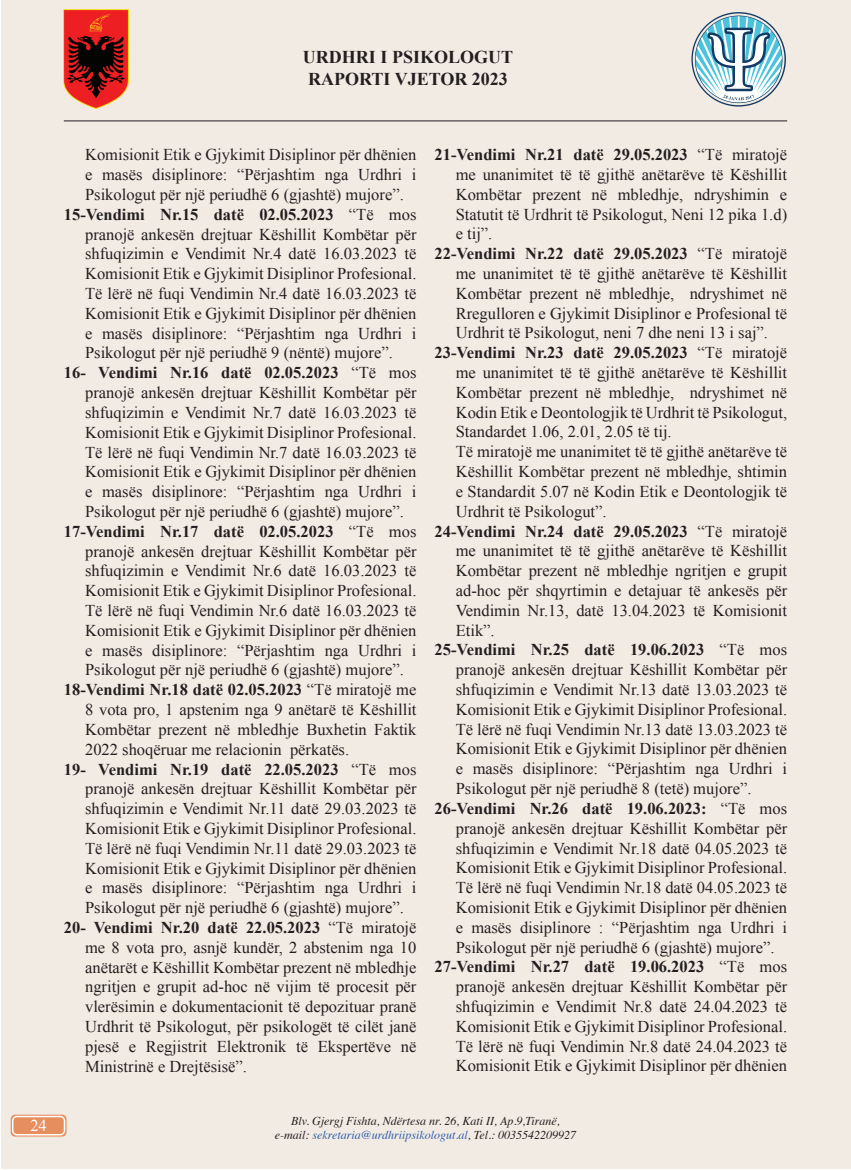
<style>
.page{position:relative;width:851px;height:1170px;background:#fff}
.page>*{position:absolute;margin:0;border:0;box-sizing:border-box;transform-origin:0 0}
.t1{font:700 18px/21.6px "Times New Roman";color:#231f20}
.t2{font:16.5px "Times New Roman";color:#231f20}
.t3{font:700 16.5px "Times New Roman";color:#231f20}
.t4{font:16.5px "Times New Roman";color:#fff}
.t5{font:italic 12px/14.4px "Times";color:#231f20;text-align:center}
.s1{font-weight:400}
.s2{color:#325eab}
</style>
<div class="page">
<div style="left:1px;top:1px;width:849px;height:1168px;background:#f1ebe3"></div>
<svg style="left:691px;top:12px;width:94px;height:95px"></svg>
<img style="left:64px;top:10px;width:65px;height:99px">
<hr style="left:64px;top:120px;width:723px;height:1px;background:#231f20">
<svg style="left:11px;top:1114px;width:55px;height:22px"></svg>
<div style="left:13px;top:1116px;width:51px;height:18px;background:#e78e5f;border-radius:4px"></div>
<div style="left:12px;top:1115px;width:53px;height:20px;border:2px solid #fff;border-radius:4px"></div>
<p class="t1" style="left:303px;top:46px;width:212px">URDHRI I PSIKOLOGUT<br>RAPORTI VJETOR 2023</p>
<p class="t4" style="left:30px;top:1114px;width:18px">24</p>
<p class="t2" style="left:85px;top:144px;width:333px">Komisionit Etik e Gjykimit Disiplinor për dhënien</p>
<p class="t2" style="left:85px;top:163px;width:333px">e masës disiplinore: “Përjashtim nga Urdhri i</p>
<p class="t2" style="left:85px;top:183px;width:320px">Psikologut për një periudhë 6 (gjashtë) mujore”.</p>
<p class="t3" style="left:64px;top:203px;width:354px">15-Vendimi Nr.15 datë 02.05.2023 <span class="s1">“Të mos</span></p>
<p class="t2" style="left:85px;top:223px;width:333px">pranojë ankesën drejtuar Këshillit Kombëtar për</p>
<p class="t2" style="left:85px;top:243px;width:333px">shfuqizimin e Vendimit Nr.4 datë 16.03.2023 të</p>
<p class="t2" style="left:85px;top:262px;width:333px">Komisionit Etik e Gjykimit Disiplinor Profesional.</p>
<p class="t2" style="left:85px;top:282px;width:333px">Të lërë në fuqi Vendimin Nr.4 datë 16.03.2023 të</p>
<p class="t2" style="left:85px;top:302px;width:333px">Komisionit Etik e Gjykimit Disiplinor për dhënien</p>
<p class="t2" style="left:85px;top:322px;width:333px">e masës disiplinore: “Përjashtim nga Urdhri i</p>
<p class="t2" style="left:85px;top:342px;width:309px">Psikologut për një periudhë 9 (nëntë) mujore”.</p>
<p class="t3" style="left:64px;top:361px;width:354px">16- Vendimi Nr.16 datë 02.05.2023 <span class="s1">“Të mos</span></p>
<p class="t2" style="left:85px;top:381px;width:333px">pranojë ankesën drejtuar Këshillit Kombëtar për</p>
<p class="t2" style="left:85px;top:401px;width:333px">shfuqizimin e Vendimit Nr.7 datë 16.03.2023 të</p>
<p class="t2" style="left:85px;top:421px;width:333px">Komisionit Etik e Gjykimit Disiplinor Profesional.</p>
<p class="t2" style="left:85px;top:441px;width:333px">Të lërë në fuqi Vendimin Nr.7 datë 16.03.2023 të</p>
<p class="t2" style="left:85px;top:460px;width:333px">Komisionit Etik e Gjykimit Disiplinor për dhënien</p>
<p class="t2" style="left:85px;top:480px;width:333px">e masës disiplinore: “Përjashtim nga Urdhri i</p>
<p class="t2" style="left:85px;top:500px;width:320px">Psikologut për një periudhë 6 (gjashtë) mujore”.</p>
<p class="t3" style="left:64px;top:520px;width:354px">17-Vendimi Nr.17 datë 02.05.2023 <span class="s1">“Të mos</span></p>
<p class="t2" style="left:85px;top:540px;width:333px">pranojë ankesën drejtuar Këshillit Kombëtar për</p>
<p class="t2" style="left:85px;top:559px;width:333px">shfuqizimin e Vendimit Nr.6 datë 16.03.2023 të</p>
<p class="t2" style="left:85px;top:579px;width:333px">Komisionit Etik e Gjykimit Disiplinor Profesional.</p>
<p class="t2" style="left:85px;top:599px;width:333px">Të lërë në fuqi Vendimin Nr.6 datë 16.03.2023 të</p>
<p class="t2" style="left:85px;top:619px;width:333px">Komisionit Etik e Gjykimit Disiplinor për dhënien</p>
<p class="t2" style="left:85px;top:639px;width:333px">e masës disiplinore: “Përjashtim nga Urdhri i</p>
<p class="t2" style="left:85px;top:658px;width:320px">Psikologut për një periudhë 6 (gjashtë) mujore”.</p>
<p class="t3" style="left:64px;top:678px;width:354px">18-Vendimi Nr.18 datë 02.05.2023 <span class="s1">“Të miratojë me</span></p>
<p class="t2" style="left:85px;top:698px;width:333px">8 vota pro, 1 apstenim nga 9 anëtarë të Këshillit</p>
<p class="t2" style="left:85px;top:718px;width:333px">Kombëtar prezent në mbledhje Buxhetin Faktik</p>
<p class="t2" style="left:85px;top:738px;width:265px">2022 shoqëruar me relacionin përkatës.</p>
<p class="t3" style="left:64px;top:757px;width:354px">19- Vendimi Nr.19 datë 22.05.2023 <span class="s1">“Të mos</span></p>
<p class="t2" style="left:85px;top:777px;width:333px">pranojë ankesën drejtuar Këshillit Kombëtar për</p>
<p class="t2" style="left:85px;top:797px;width:333px">shfuqizimin e Vendimit Nr.11 datë 29.03.2023 të</p>
<p class="t2" style="left:85px;top:817px;width:333px">Komisionit Etik e Gjykimit Disiplinor Profesional.</p>
<p class="t2" style="left:85px;top:837px;width:333px">Të lërë në fuqi Vendimin Nr.11 datë 29.03.2023 të</p>
<p class="t2" style="left:85px;top:856px;width:333px">Komisionit Etik e Gjykimit Disiplinor për dhënien</p>
<p class="t2" style="left:85px;top:876px;width:333px">e masës disiplinore: “Përjashtim nga Urdhri i</p>
<p class="t2" style="left:85px;top:896px;width:320px">Psikologut për një periudhë 6 (gjashtë) mujore”.</p>
<p class="t3" style="left:64px;top:916px;width:354px">20- Vendimi Nr.20 datë 22.05.2023 <span class="s1">“Të miratojë</span></p>
<p class="t2" style="left:85px;top:936px;width:333px">me 8 vota pro, asnjë kundër, 2 abstenim nga 10</p>
<p class="t2" style="left:85px;top:955px;width:333px">anëtarët e Këshillit Kombëtar prezent në mbledhje</p>
<p class="t2" style="left:85px;top:975px;width:333px">ngritjen e grupit ad-hoc në vijim të procesit për</p>
<p class="t2" style="left:85px;top:995px;width:333px">vlerësimin e dokumentacionit të depozituar pranë</p>
<p class="t2" style="left:85px;top:1015px;width:333px">Urdhrit të Psikologut, për psikologët të cilët janë</p>
<p class="t2" style="left:85px;top:1035px;width:333px">pjesë e Regjistrit Elektronik të Ekspertëve në</p>
<p class="t2" style="left:85px;top:1054px;width:163px">Ministrinë e Drejtësisë”.</p>
<p class="t3" style="left:434px;top:143px;width:354px">21-Vendimi Nr.21 datë 29.05.2023 <span class="s1">“Të miratojë</span></p>
<p class="t2" style="left:455px;top:163px;width:333px">me unanimitet të të gjithë anëtarëve të Këshillit</p>
<p class="t2" style="left:455px;top:183px;width:333px">Kombëtar prezent në mbledhje, ndryshimin e</p>
<p class="t2" style="left:455px;top:203px;width:333px">Statutit të Urdhrit të Psikologut, Neni 12 pika 1.d)</p>
<p class="t2" style="left:455px;top:223px;width:38px">e tij”.</p>
<p class="t3" style="left:434px;top:242px;width:354px">22-Vendimi Nr.22 datë 29.05.2023 <span class="s1">“Të miratojë</span></p>
<p class="t2" style="left:455px;top:262px;width:333px">me unanimitet të të gjithë anëtarëve të Këshillit</p>
<p class="t2" style="left:455px;top:282px;width:333px">Kombëtar prezent në mbledhje, ndryshimet në</p>
<p class="t2" style="left:455px;top:302px;width:333px">Rregulloren e Gjykimit Disiplinor e Profesional të</p>
<p class="t2" style="left:455px;top:322px;width:314px">Urdhrit të Psikologut, neni 7 dhe neni 13 i saj”.</p>
<p class="t3" style="left:434px;top:341px;width:354px">23-Vendimi Nr.23 datë 29.05.2023 <span class="s1">“Të miratojë</span></p>
<p class="t2" style="left:455px;top:361px;width:333px">me unanimitet të të gjithë anëtarëve të Këshillit</p>
<p class="t2" style="left:455px;top:381px;width:333px">Kombëtar prezent në mbledhje, ndryshimet në</p>
<p class="t2" style="left:455px;top:401px;width:333px">Kodin Etik e Deontologjik të Urdhrit të Psikologut,</p>
<p class="t2" style="left:455px;top:421px;width:217px">Standardet 1.06, 2.01, 2.05 të tij.</p>
<p class="t2" style="left:455px;top:440px;width:333px">Të miratojë me unanimitet të të gjithë anëtarëve të</p>
<p class="t2" style="left:455px;top:460px;width:333px">Këshillit Kombëtar prezent në mbledhje, shtimin</p>
<p class="t2" style="left:455px;top:480px;width:333px">e Standardit 5.07 në Kodin Etik e Deontologjik të</p>
<p class="t2" style="left:455px;top:500px;width:152px">Urdhrit të Psikologut”.</p>
<p class="t3" style="left:434px;top:519px;width:354px">24-Vendimi Nr.24 datë 29.05.2023 <span class="s1">“Të miratojë</span></p>
<p class="t2" style="left:455px;top:539px;width:333px">me unanimitet të të gjithë anëtarëve të Këshillit</p>
<p class="t2" style="left:455px;top:559px;width:333px">Kombëtar prezent në mbledhje ngritjen e grupit</p>
<p class="t2" style="left:455px;top:579px;width:333px">ad-hoc për shqyrtimin e detajuar të ankesës për</p>
<p class="t2" style="left:455px;top:599px;width:333px">Vendimin Nr.13, datë 13.04.2023 të Komisionit</p>
<p class="t2" style="left:455px;top:619px;width:40px">Etik”.</p>
<p class="t3" style="left:434px;top:638px;width:354px">25-Vendimi Nr.25 datë 19.06.2023 <span class="s1">“Të mos</span></p>
<p class="t2" style="left:455px;top:658px;width:333px">pranojë ankesën drejtuar Këshillit Kombëtar për</p>
<p class="t2" style="left:455px;top:678px;width:333px">shfuqizimin e Vendimit Nr.13 datë 13.03.2023 të</p>
<p class="t2" style="left:455px;top:698px;width:333px">Komisionit Etik e Gjykimit Disiplinor Profesional.</p>
<p class="t2" style="left:455px;top:718px;width:333px">Të lërë në fuqi Vendimin Nr.13 datë 13.03.2023 të</p>
<p class="t2" style="left:455px;top:737px;width:333px">Komisionit Etik e Gjykimit Disiplinor për dhënien</p>
<p class="t2" style="left:455px;top:757px;width:333px">e masës disiplinore: “Përjashtim nga Urdhri i</p>
<p class="t2" style="left:455px;top:777px;width:297px">Psikologut për një periudhë 8 (tetë) mujore”.</p>
<p class="t3" style="left:434px;top:796px;width:354px">26-Vendimi Nr.26 datë 19.06.2023: <span class="s1">“Të mos</span></p>
<p class="t2" style="left:455px;top:817px;width:333px">pranojë ankesën drejtuar Këshillit Kombëtar për</p>
<p class="t2" style="left:455px;top:836px;width:333px">shfuqizimin e Vendimit Nr.18 datë 04.05.2023 të</p>
<p class="t2" style="left:455px;top:856px;width:333px">Komisionit Etik e Gjykimit Disiplinor Profesional.</p>
<p class="t2" style="left:455px;top:876px;width:333px">Të lërë në fuqi Vendimin Nr.18 datë 04.05.2023 të</p>
<p class="t2" style="left:455px;top:896px;width:333px">Komisionit Etik e Gjykimit Disiplinor për dhënien</p>
<p class="t2" style="left:455px;top:916px;width:333px">e masës disiplinore : “Përjashtim nga Urdhri i</p>
<p class="t2" style="left:455px;top:935px;width:320px">Psikologut për një periudhë 6 (gjashtë) mujore”.</p>
<p class="t3" style="left:434px;top:955px;width:354px">27-Vendimi Nr.27 datë 19.06.2023 <span class="s1">“Të mos</span></p>
<p class="t2" style="left:455px;top:975px;width:333px">pranojë ankesën drejtuar Këshillit Kombëtar për</p>
<p class="t2" style="left:455px;top:995px;width:333px">shfuqizimin e Vendimit Nr.8 datë 24.04.2023 të</p>
<p class="t2" style="left:455px;top:1015px;width:333px">Komisionit Etik e Gjykimit Disiplinor Profesional.</p>
<p class="t2" style="left:455px;top:1034px;width:333px">Të lërë në fuqi Vendimin Nr.8 datë 24.04.2023 të</p>
<p class="t2" style="left:455px;top:1054px;width:333px">Komisionit Etik e Gjykimit Disiplinor për dhënien</p>
<p class="t5" style="left:275px;top:1112px;width:303px">Blv. Gjergj Fishta, Ndërtesa nr. 26, Kati II, Ap.9,Tiranë, e-mail: <span class="s2">sekretaria@urdhriipsikologut.al</span>, Tel.: 0035542209927</p>
</div>
